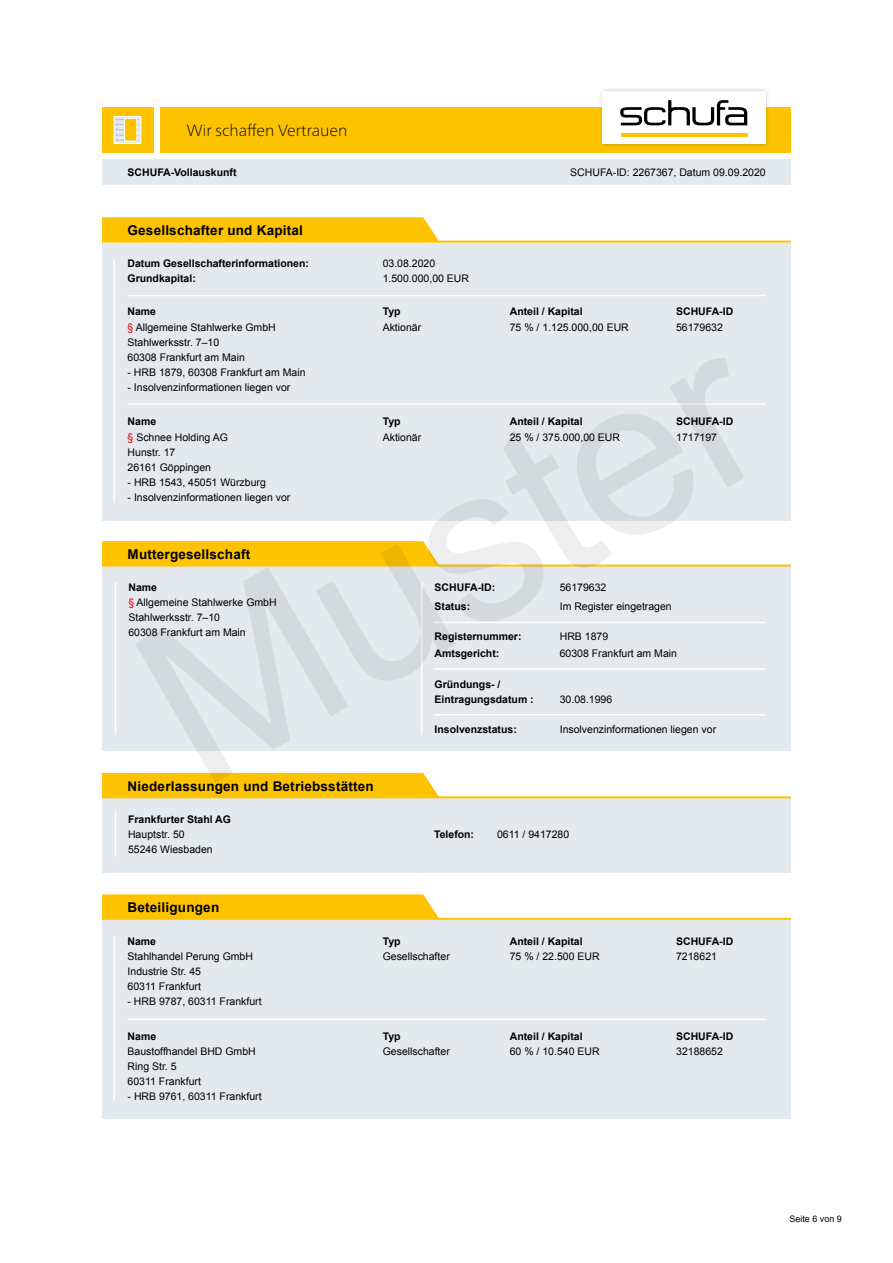
<style>
.page{position:relative;width:893px;height:1263px;background:#fff}
.page>*{position:absolute;margin:0;border:0;box-sizing:border-box;transform-origin:0 0}
.t1{font:100 16.2px "Frutiger Neue LT Pro";color:#000}
.t2{font:700 13.5px "Arial";letter-spacing:.015em;color:#000}
.t3{font:10.5px/15px "Arial";color:#000}
.t4{font:700 10.5px/15px "Arial";color:#000}
.t5{font:9px "Arial";color:#000}
.s1{color:#e3000f}
.s2{font-weight:700}
</style>
<div class="page">
<div style="left:102px;top:566px;width:689px;height:184px;background:#e3e9ec"></div>
<div style="left:102px;top:920px;width:689px;height:198px;background:#e3e9ec"></div>
<div style="left:102px;top:798px;width:689px;height:75px;background:#e3e9ec"></div>
<div style="left:102px;top:243px;width:689px;height:277px;background:#e3e9ec"></div>
<svg style="left:102px;top:217px;width:689px;height:26px"></svg>
<hr style="left:128px;top:295px;width:637px;height:1px;background:#fff">
<hr style="left:128px;top:403px;width:637px;height:2px;background:#fff">
<hr style="left:113px;top:259px;width:2px;height:244px;background:#fff">
<svg style="left:102px;top:541px;width:689px;height:25px"></svg>
<hr style="left:421px;top:582px;width:1px;height:153px;background:#fff">
<hr style="left:115px;top:582px;width:1px;height:153px;background:#fff">
<hr style="left:434px;top:668px;width:331px;height:2px;background:#fff">
<hr style="left:434px;top:622px;width:331px;height:1px;background:#fff">
<hr style="left:434px;top:714px;width:331px;height:1px;background:#fff">
<hr style="left:115px;top:811px;width:1px;height:46px;background:#fff">
<svg style="left:102px;top:773px;width:689px;height:25px"></svg>
<svg style="left:102px;top:894px;width:689px;height:26px"></svg>
<hr style="left:128px;top:1019px;width:637px;height:1px;background:#fff">
<hr style="left:113px;top:936px;width:2px;height:165px;background:#fff">
<div style="left:102px;top:159px;width:689px;height:26px;background:#e3e9ec"></div>
<svg style="left:102px;top:107px;width:52px;height:46px;background:#f8c721"></svg>
<div style="left:125px;top:118px;width:12px;height:23px;background:#fdc300"></div>
<div style="left:124px;top:118px;width:13px;height:23px;border:1px solid #fff"></div>
<div style="left:114px;top:116px;width:27px;height:28px;border:1px solid #fff"></div>
<div style="left:161px;top:107px;width:630px;height:46px;background:#fdc300"></div>
<div style="left:598px;top:86px;width:173px;height:63px;background:#000;opacity:.25"></div>
<div style="left:603px;top:91px;width:163px;height:53px;background:#fff"></div>
<hr style="left:621px;top:133px;width:126px;height:4px;background:#fdc300">
<svg style="left:620px;top:100px;width:127px;height:25px"></svg>
<h1 class="t1" style="left:187px;top:121px;width:162px">Wir schaffen Vertrauen</h1>
<p class="t4" style="left:128px;top:165px;width:110px">SCHUFA-Vollauskunft</p>
<p class="t3" style="left:570px;top:165px;width:197px">SCHUFA-ID: 2267367, Datum 09.09.2020</p>
<p class="t2" style="left:128px;top:221px;width:177px">Gesellschafter und Kapital</p>
<p class="t4" style="left:128px;top:256px;width:183px">Datum Gesellschafterinformationen:<br>Grundkapital:</p>
<p class="t3" style="left:383px;top:256px;width:88px">03.08.2020<br>1.500.000,00 EUR</p>
<p class="t4" style="left:128px;top:304px;width:30px">Name</p>
<p class="t4" style="left:383px;top:304px;width:19px">Typ</p>
<p class="t4" style="left:510px;top:304px;width:74px">Anteil / Kapital</p>
<p class="t4" style="left:676px;top:304px;width:59px">SCHUFA-ID</p>
<p class="t3" style="left:128px;top:319px;width:150px"><span class="s1">§</span> Allgemeine Stahlwerke GmbH<br>Stahlwerksstr. 7–10<br>60308 Frankfurt am Main</p>
<p class="t3" style="left:128px;top:364px;width:179px">- HRB 1879, 60308 Frankfurt am Main</p>
<p class="t3" style="left:128px;top:379px;width:164px">- Insolvenzinformationen liegen vor</p>
<p class="t3" style="left:383px;top:319px;width:40px">Aktionär</p>
<p class="t3" style="left:510px;top:319px;width:121px">75 % / 1.125.000,00 EUR</p>
<p class="t3" style="left:676px;top:319px;width:48px">56179632</p>
<p class="t4" style="left:128px;top:414px;width:30px">Name</p>
<p class="t4" style="left:383px;top:414px;width:19px">Typ</p>
<p class="t4" style="left:510px;top:414px;width:74px">Anteil / Kapital</p>
<p class="t4" style="left:676px;top:414px;width:59px">SCHUFA-ID</p>
<p class="t3" style="left:128px;top:430px;width:102px"><span class="s1">§</span> Schnee Holding AG<br>Hunstr. 17<br>26161 Göppingen</p>
<p class="t3" style="left:128px;top:475px;width:140px">- HRB 1543, 45051 Würzburg</p>
<p class="t3" style="left:128px;top:490px;width:164px">- Insolvenzinformationen liegen vor</p>
<p class="t3" style="left:383px;top:430px;width:40px">Aktionär</p>
<p class="t3" style="left:510px;top:430px;width:112px">25 % / 375.000,00 EUR</p>
<p class="t3" style="left:676px;top:430px;width:42px">1717197</p>
<p class="t2" style="left:128px;top:545px;width:124px">Muttergesellschaft</p>
<p class="t3" style="left:128px;top:580px;width:150px"><span class="s2">Name<br></span><span class="s1">§</span> Allgemeine Stahlwerke GmbH<br>Stahlwerksstr. 7–10<br>60308 Frankfurt am Main</p>
<p class="t4" style="left:435px;top:581px;width:62px">SCHUFA-ID:</p>
<p class="t3" style="left:560px;top:580px;width:48px">56179632</p>
<p class="t4" style="left:435px;top:599px;width:37px">Status:</p>
<p class="t3" style="left:560px;top:599px;width:114px">Im Register eingetragen</p>
<p class="t4" style="left:435px;top:629px;width:88px">Registernummer:</p>
<p class="t3" style="left:560px;top:629px;width:50px">HRB 1879</p>
<p class="t4" style="left:435px;top:646px;width:66px">Amtsgericht:</p>
<p class="t3" style="left:560px;top:646px;width:119px">60308 Frankfurt am Main</p>
<p class="t4" style="left:435px;top:677px;width:101px">Gründungs- /<br>Eintragungsdatum :</p>
<p class="t4" style="left:435px;top:722px;width:84px">Insolvenzstatus:</p>
<p class="t3" style="left:560px;top:691px;width:54px">30.08.1996</p>
<p class="t3" style="left:560px;top:721px;width:158px">Insolvenzinformationen liegen vor</p>
<p class="t2" style="left:128px;top:777px;width:248px">Niederlassungen und Betriebsstätten</p>
<p class="t4" style="left:128px;top:812px;width:104px">Frankfurter Stahl AG</p>
<p class="t3" style="left:128px;top:826px;width:58px">Hauptstr. 50</p>
<p class="t4" style="left:434px;top:827px;width:42px">Telefon:</p>
<p class="t3" style="left:497px;top:826px;width:74px">0611 / 9417280</p>
<p class="t3" style="left:128px;top:841px;width:86px">55246 Wiesbaden</p>
<p class="t2" style="left:128px;top:898px;width:93px">Beteiligungen</p>
<p class="t4" style="left:128px;top:934px;width:30px">Name</p>
<p class="t4" style="left:383px;top:934px;width:19px">Typ</p>
<p class="t4" style="left:510px;top:934px;width:74px">Anteil / Kapital</p>
<p class="t4" style="left:676px;top:934px;width:59px">SCHUFA-ID</p>
<p class="t3" style="left:128px;top:949px;width:127px">Stahlhandel Perung GmbH<br>Industrie Str. 45<br>60311 Frankfurt</p>
<p class="t3" style="left:128px;top:994px;width:136px">- HRB 9787, 60311 Frankfurt</p>
<p class="t3" style="left:383px;top:949px;width:69px">Gesellschafter</p>
<p class="t3" style="left:510px;top:949px;width:91px">75 % / 22.500 EUR</p>
<p class="t3" style="left:676px;top:949px;width:42px">7218621</p>
<p class="t4" style="left:128px;top:1029px;width:30px">Name</p>
<p class="t4" style="left:383px;top:1029px;width:19px">Typ</p>
<p class="t4" style="left:510px;top:1029px;width:74px">Anteil / Kapital</p>
<p class="t4" style="left:676px;top:1029px;width:59px">SCHUFA-ID</p>
<p class="t3" style="left:128px;top:1044px;width:130px">Baustoffhandel BHD GmbH<br>Ring Str. 5<br>60311 Frankfurt</p>
<p class="t3" style="left:128px;top:1089px;width:136px">- HRB 9761, 60311 Frankfurt</p>
<p class="t3" style="left:383px;top:1044px;width:69px">Gesellschafter</p>
<p class="t3" style="left:510px;top:1044px;width:91px">60 % / 10.540 EUR</p>
<p class="t3" style="left:676px;top:1044px;width:48px">32188652</p>
<p class="t5" style="left:789px;top:1213px;width:54px">Seite 6 von 9</p>
</div>
